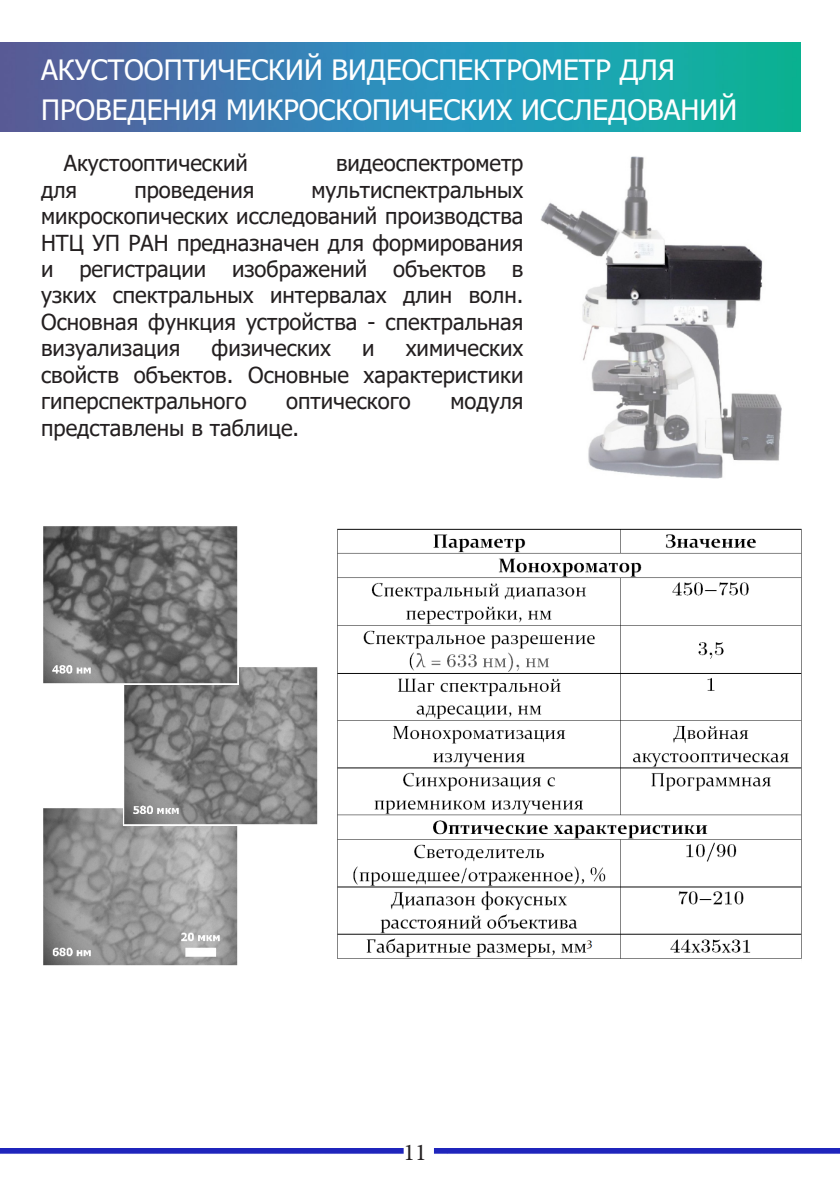
<style>
.page{position:relative;width:840px;height:1191px;background:#fff}
.page>*{position:absolute;margin:0;border:0;box-sizing:border-box;transform-origin:0 0}
.t1{font:28px/40px "Tahoma";color:#fff}
.t2{font:24px "Minion Pro";color:#231f20}
.t3{font:22px/26.4px "Tahoma";color:#231f20;text-align:justify}
</style>
<div class="page">
<img style="left:0;top:1148px;width:839px;height:6px">
<img style="left:0;top:43px;width:799px;height:89px">
<img style="left:540px;top:156px;width:242px;height:323px">
<img style="left:43px;top:808px;width:195px;height:158px">
<img style="left:337px;top:528px;width:464px;height:431px">
<img style="left:123px;top:667px;width:195px;height:158px">
<img style="left:43px;top:526px;width:195px;height:158px">
<p class="t1" style="left:41px;top:51px;width:697px">АКУСТООПТИЧЕСКИЙ ВИДЕОСПЕКТРОМЕТР ДЛЯ<br>ПРОВЕДЕНИЯ МИКРОСКОПИЧЕСКИХ ИССЛЕДОВАНИЙ</p>
<p class="t3" style="left:64px;top:151px;width:185px">Акустооптический</p>
<p class="t3" style="left:336px;top:151px;width:189px">видеоспектрометр</p>
<p class="t3" style="left:41px;top:178px;width:38px">для</p>
<p class="t3" style="left:134px;top:178px;width:121px">проведения</p>
<p class="t3" style="left:41px;top:178px;width:483px;text-indent:270px">мультиспектральных микроскопических исследований производства НТЦ УП РАН предназначен для формирования и регистрации изображений объектов в узких спектральных интервалах длин волн.<br>Основная функция устройства - спектральная визуализация</p>
<p class="t3" style="left:211px;top:336px;width:121px">физических</p>
<p class="t3" style="left:362px;top:336px;width:14px">и</p>
<p class="t3" style="left:41px;top:336px;width:483px;text-indent:364px">химических свойств объектов. Основные характеристики гиперспектрального</p>
<p class="t3" style="left:286px;top:389px;width:126px">оптического</p>
<p class="t3" style="left:450px;top:389px;width:75px">модуля</p>
<p class="t3" style="left:41px;top:415px;width:259px">представлены в таблице.</p>
<p class="t2" style="left:403px;top:1136px;width:25px">11</p>
</div>
